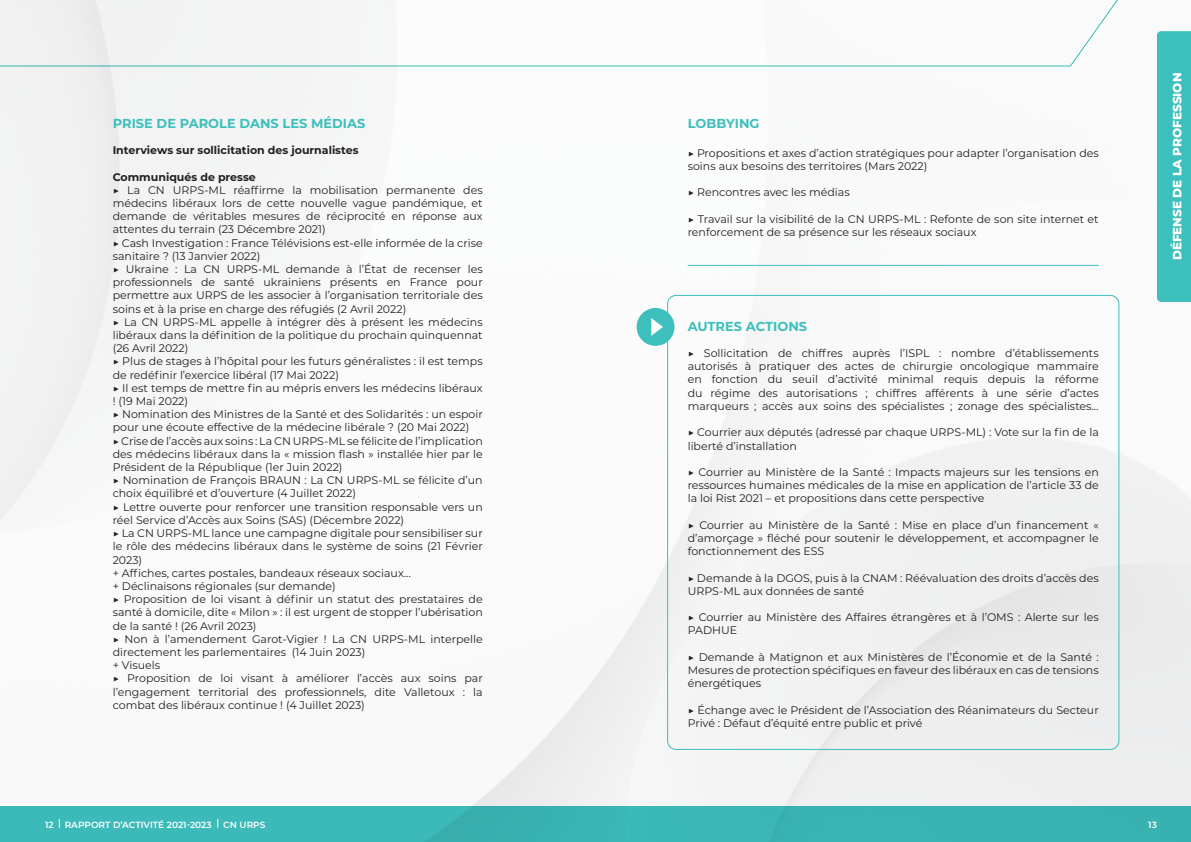
<style>
.page{position:relative;width:1191px;height:842px;background:#fff}
.page>*{position:absolute;margin:0;border:0;box-sizing:border-box;transform-origin:0 0}
.t1{font:700 13px "Montserrat";color:#3dbfbd}
.t2{font:800 12px "Montserrat";color:#fff}
.t3{font:11px/13.2px "Montserrat";color:#231f20}
.t4{font:700 11px "Montserrat";color:#231f20}
.t5{font:600 9px "Montserrat";color:#fff}
</style>
<div class="page">
<img style="left:0;top:36px;width:1191px;height:771px">
<div style="left:0;top:807px;width:1191px;height:35px;background:#3ab6b5"></div>
<div style="left:1157px;top:31px;width:34px;height:271px;background:#3dbfbd"></div>
<hr style="left:687px;top:265px;width:411px;height:1px;background:#3dbfbd">
<div style="left:636px;top:308px;width:38px;height:38px;background:#3dbfbd;border-radius:50%"></div>
<svg style="left:651px;top:318px;width:12px;height:18px"></svg>
<svg style="left:0;top:0;width:1128px;height:67px"></svg>
<p class="t1" style="left:113px;top:114px;width:254px">PRISE DE PAROLE DANS LES MÉDIAS</p>
<p class="t4" style="left:113px;top:142px;width:247px">Interviews sur sollicitation des journalistes</p>
<p class="t4" style="left:113px;top:169px;width:145px">Communiqués de presse</p>
<p class="t3" style="left:113px;top:183px;width:371px;text-align:justify">▶ La CN URPS-ML réaffirme la mobilisation permanente des médecins libéraux lors de cette nouvelle vague pandémique, et demande de véritables mesures de réciprocité en réponse aux attentes du terrain (23 Décembre 2021)</p>
<p class="t3" style="left:113px;top:236px;width:371px">▶ Cash Investigation : France Télévisions est-elle informée de la crise sanitaire ? (13 Janvier 2022)</p>
<p class="t3" style="left:113px;top:262px;width:371px;text-align:justify">▶ Ukraine : La CN URPS-ML demande à l’État de recenser les professionnels de santé ukrainiens présents en France pour permettre aux URPS de les associer à l’organisation territoriale des soins et à la prise en charge des réfugiés (2 Avril 2022)</p>
<p class="t3" style="left:113px;top:315px;width:371px;text-align:justify">▶ La CN URPS-ML appelle à intégrer dès à présent les médecins libéraux dans la définition de la politique du prochain quinquennat (26 Avril 2022)</p>
<p class="t3" style="left:113px;top:355px;width:371px">▶ Plus de stages à l’hôpital pour les futurs généralistes : il est temps de redéfinir l’exercice libéral (17 Mai 2022)</p>
<p class="t3" style="left:113px;top:381px;width:371px">▶ Il est temps de mettre fin au mépris envers les médecins libéraux ! (19 Mai 2022)</p>
<p class="t3" style="left:113px;top:407px;width:371px">▶ Nomination des Ministres de la Santé et des Solidarités : un espoir pour une écoute effective de la médecine libérale ? (20 Mai 2022)</p>
<p class="t3" style="left:113px;top:434px;width:371px;text-align:justify">▶ Crise de l’accès aux soins : La CN URPS-ML se félicite de l’implication des médecins libéraux dans la « mission flash » installée hier par le Président de la République (1er Juin 2022)</p>
<p class="t3" style="left:113px;top:473px;width:371px">▶ Nomination de François BRAUN : La CN URPS-ML se félicite d’un choix équilibré et d’ouverture (4 Juillet 2022)</p>
<p class="t3" style="left:113px;top:500px;width:371px">▶ Lettre ouverte pour renforcer une transition responsable vers un réel Service d’Accès aux Soins (SAS) (Décembre 2022)</p>
<p class="t3" style="left:113px;top:526px;width:371px;text-align:justify">▶ La CN URPS-ML lance une campagne digitale pour sensibiliser sur le rôle des médecins libéraux dans le système de soins (21 Février 2023)</p>
<p class="t3" style="left:113px;top:566px;width:300px">+ Affiches, cartes postales, bandeaux réseaux sociaux…</p>
<p class="t3" style="left:113px;top:579px;width:225px">+ Déclinaisons régionales (sur demande)</p>
<p class="t3" style="left:113px;top:592px;width:371px;text-align:justify">▶ Proposition de loi visant à définir un statut des prestataires de santé à domicile, dite « Milon » : il est urgent de stopper l’ubérisation de la santé ! (26 Avril 2023)</p>
<p class="t3" style="left:113px;top:632px;width:371px">▶ Non à l’amendement Garot-Vigier ! La CN URPS-ML interpelle directement les parlementaires (14 Juin 2023)</p>
<p class="t3" style="left:113px;top:658px;width:49px">+ Visuels</p>
<p class="t3" style="left:113px;top:671px;width:371px;text-align:justify">▶ Proposition de loi visant à améliorer l’accès aux soins par l’engagement territorial des professionnels, dite Valletoux : la combat des libéraux continue ! (4 Juillet 2023)</p>
<p class="t1" style="left:687px;top:114px;width:73px">LOBBYING</p>
<p class="t3" style="left:687px;top:146px;width:412px">▶ Propositions et axes d’action stratégiques pour adapter l’organisation des soins aux besoins des territoires (Mars 2022)</p>
<p class="t3" style="left:687px;top:185px;width:164px">▶ Rencontres avec les médias</p>
<p class="t3" style="left:687px;top:212px;width:412px">▶ Travail sur la visibilité de la CN URPS-ML : Refonte de son site internet et renforcement de sa présence sur les réseaux sociaux</p>
<p class="t1" style="left:687px;top:317px;width:121px">AUTRES ACTIONS</p>
<p class="t3" style="left:687px;top:346px;width:412px;text-align:justify">▶ Sollicitation de chiffres auprès l’ISPL : nombre d’établissements autorisés à pratiquer des actes de chirurgie oncologique mammaire en fonction du seuil d’activité minimal requis depuis la réforme du régime des autorisations ; chiffres afférents à une série d’actes marqueurs ; accès aux soins des spécialistes ; zonage des spécialistes…</p>
<p class="t3" style="left:687px;top:425px;width:412px">▶ Courrier aux députés (adressé par chaque URPS-ML) : Vote sur la fin de la liberté d’installation</p>
<p class="t3" style="left:687px;top:465px;width:412px;text-align:justify">▶ Courrier au Ministère de la Santé : Impacts majeurs sur les tensions en ressources humaines médicales de la mise en application de l’article 33 de la loi Rist 2021 – et propositions dans cette perspective</p>
<p class="t3" style="left:687px;top:518px;width:412px;text-align:justify">▶ Courrier au Ministère de la Santé : Mise en place d’un financement « d’amorçage » fléché pour soutenir le développement, et accompagner le fonctionnement des ESS</p>
<p class="t3" style="left:687px;top:571px;width:412px">▶ Demande à la DGOS, puis à la CNAM : Réévaluation des droits d’accès des<br>URPS-ML aux données de santé</p>
<p class="t3" style="left:687px;top:610px;width:412px">▶ Courrier au Ministère des Affaires étrangères et à l’OMS : Alerte sur les<br>PADHUE</p>
<p class="t3" style="left:687px;top:650px;width:412px;text-align:justify">▶ Demande à Matignon et aux Ministères de l’Économie et de la Santé :<br>Mesures de protection spécifiques en faveur des libéraux en cas de tensions énergétiques</p>
<p class="t3" style="left:687px;top:703px;width:412px">▶ Échange avec le Président de l’Association des Réanimateurs du Secteur<br>Privé : Défaut d’équité entre public et privé</p>
<p class="t2" style="left:1168px;top:260px;width:189px;rotate:-90deg">DÉFENSE DE LA PROFESSION</p>
<p class="t5" style="left:45px;top:818px;width:168px">12 RAPPORT D’ACTIVITÉ 2021-2023</p>
<p class="t5" style="left:223px;top:818px;width:44px">CN URPS</p>
<p class="t5" style="left:1148px;top:818px;width:10px">13</p>
</div>
